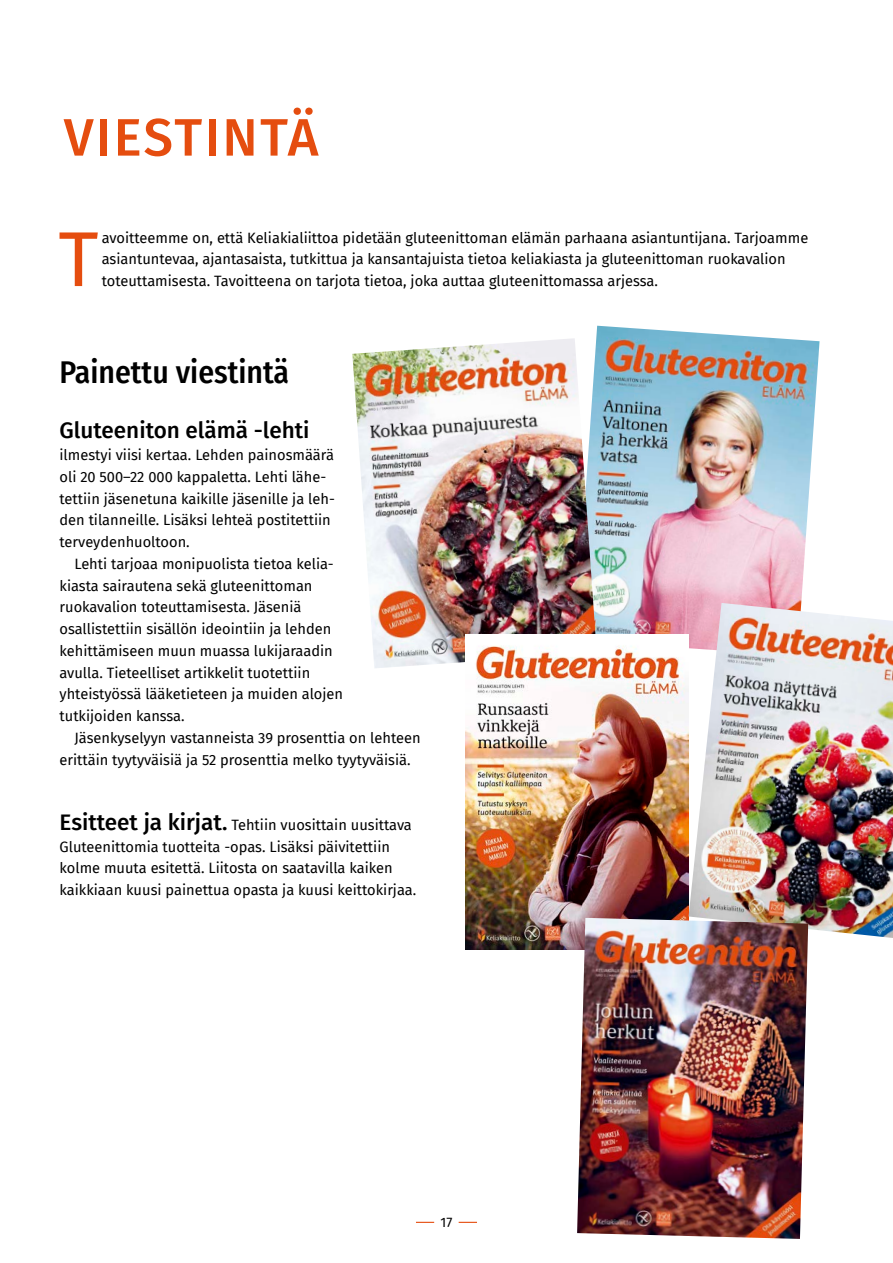
<style>
.page{position:relative;width:893px;height:1263px;background:#fff}
.page>*{position:absolute;margin:0;border:0;box-sizing:border-box;transform-origin:0 0}
.t1{font:77.7px "Fira Sans";color:#e54d0f}
.t2{font:500 52.8px "Fira Sans";letter-spacing:.045em;color:#e54d0f}
.t3{font:500 31.5px "Fira Sans Condensed";color:#000}
.t4{font:500 22.5px "Fira Sans";color:#000}
.t5{font:14.7px/21.8px "Fira Sans";color:#000}
.t6{font:13.5px "Fira Sans";color:#000}
.s1{font-weight:500;font-size:22.5px}
</style>
<div class="page">
<svg style="left:416px;top:1222px;width:18px;height:1px"></svg>
<svg style="left:459px;top:1222px;width:18px;height:1px"></svg>
<img style="left:596px;top:326px;width:223px;height:308px">
<img style="left:352px;top:338px;width:245px;height:330px">
<img style="left:466px;top:634px;width:223px;height:316px">
<img style="left:689px;top:603px;width:204px;height:335px">
<img style="left:577px;top:918px;width:231px;height:321px">
<h2 class="t2" style="left:64px;top:95px;width:256px">VIESTINTÄ</h2>
<h1 class="t1" style="left:58px;top:200px;width:42px">T</h1>
<p class="t5" style="left:102px;top:226px;width:708px">avoitteemme on, että Keliakialiittoa pidetään gluteenittoman elämän parhaana asiantuntijana. Tarjoamme asiantuntevaa, ajantasaista, tutkittua ja kansantajuista tietoa keliakiasta ja gluteenittoman ruokavalion toteuttamisesta. Tavoitteena on tarjota tietoa, joka auttaa gluteenittomassa arjessa.</p>
<h3 class="t3" style="left:60px;top:347px;width:231px">Painettu viestintä</h3>
<h3 class="t4" style="left:60px;top:412px;width:252px">Gluteeniton elämä -lehti</h3>
<p class="t5" style="left:60px;top:444px;width:277px">ilmestyi viisi kertaa. Lehden painosmäärä oli 20 500–22 000 kappaletta. Lehti lähe&shy;tettiin jäsenetuna kaikille jäsenille ja leh&shy;den tilanneille. Lisäksi lehteä postitettiin terveydenhuoltoon.</p>
<p class="t5" style="left:60px;top:552px;width:285px;text-indent:15px">Lehti tarjoaa monipuolista tietoa kelia&shy;kiasta sairautena sekä gluteenittoman ruokavalion toteuttamisesta. Jäseniä osallistettiin sisällön ideointiin ja lehden kehittämiseen muun muassa lukijaraadin avulla. Tieteelliset artikkelit tuotettiin yhteistyössä lääketieteen ja muiden alojen tutkijoiden kanssa.</p>
<p class="t5" style="left:60px;top:726px;width:363px;text-indent:15px">Jäsenkyselyyn vastanneista 39 prosenttia on lehteen erittäin tyytyväisiä ja 52 prosenttia melko tyytyväisiä.</p>
<p class="t5" style="left:60px;top:813px;width:357px"><span class="s1">Esitteet ja kirjat.</span> Tehtiin vuosittain uusittava Gluteenittomia tuotteita -opas. Lisäksi päivitettiin kolme muuta esitettä. Liitosta on saatavilla kaiken kaikkiaan kuusi painettua opasta ja kuusi keittokirjaa.</p>
<p class="t6" style="left:441px;top:1212px;width:13px">17</p>
</div>
